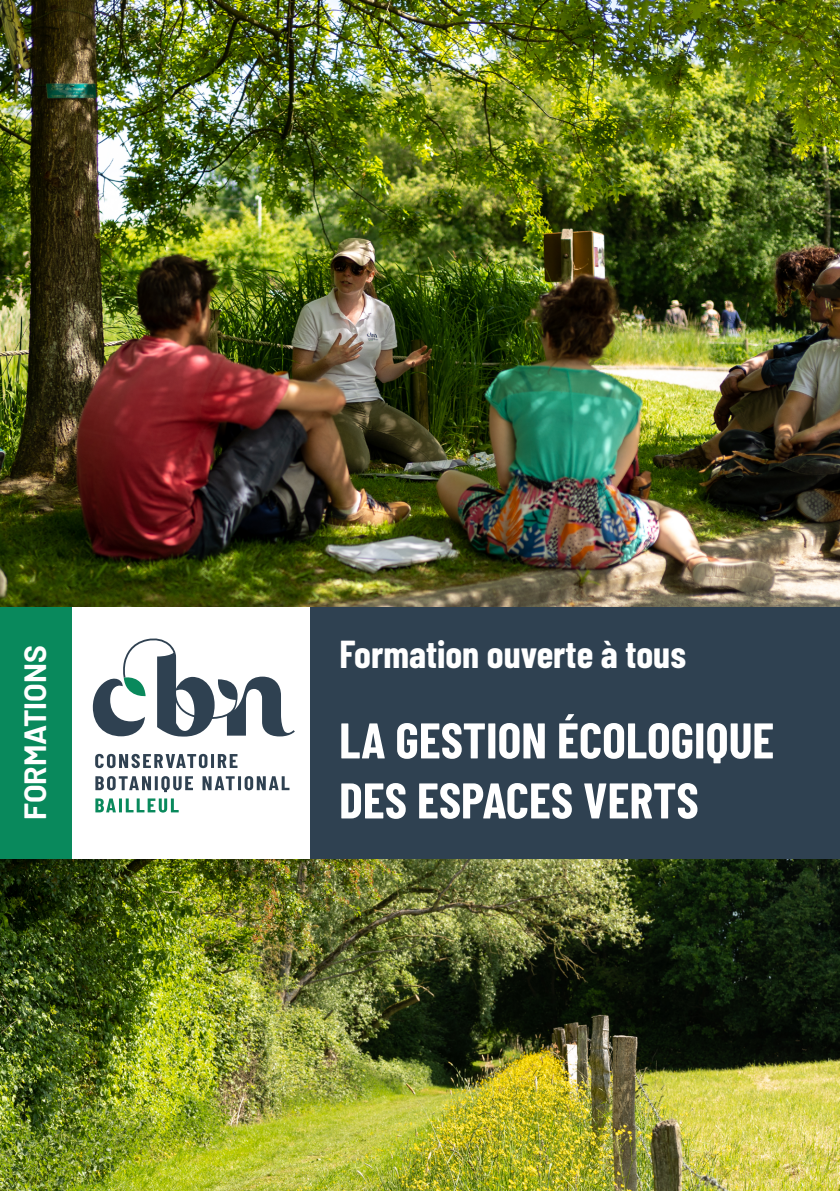
<style>
.page{position:relative;width:840px;height:1191px;background:#fff}
.page>*{position:absolute;margin:0;border:0;box-sizing:border-box;transform-origin:0 0}
.t1{font:700 50px "Barlow Condensed";color:#fff}
.t2{font:700 38px "Barlow Condensed";color:#fff}
.t3{font:700 30px "Barlow";color:#fff}
</style>
<div class="page">
<img style="left:0;top:858px;width:839px;height:333px">
<img style="left:0;top:0;width:839px;height:607px">
<div style="left:0;top:607px;width:72px;height:251px;background:#09895c"></div>
<div style="left:310px;top:607px;width:529px;height:251px;background:#2f4151"></div>
<svg style="left:95px;top:754px;width:142px;height:14px"></svg>
<svg style="left:95px;top:776px;width:98px;height:16px"></svg>
<svg style="left:202px;top:776px;width:87px;height:14px"></svg>
<svg style="left:95px;top:798px;width:83px;height:14px"></svg>
<svg style="left:93px;top:638px;width:202px;height:98px"></svg>
<p class="t3" style="left:13px;top:820px;width:176px;rotate:-90deg">FORMATIONS</p>
<p class="t2" style="left:339px;top:628px;width:348px">Formation ouverte à tous</p>
<p class="t1" style="left:339px;top:705px;width:436px">LA GESTION ÉCOLOGIQUE</p>
<p class="t1" style="left:339px;top:765px;width:361px">DES ESPACES VERTS</p>
</div>
